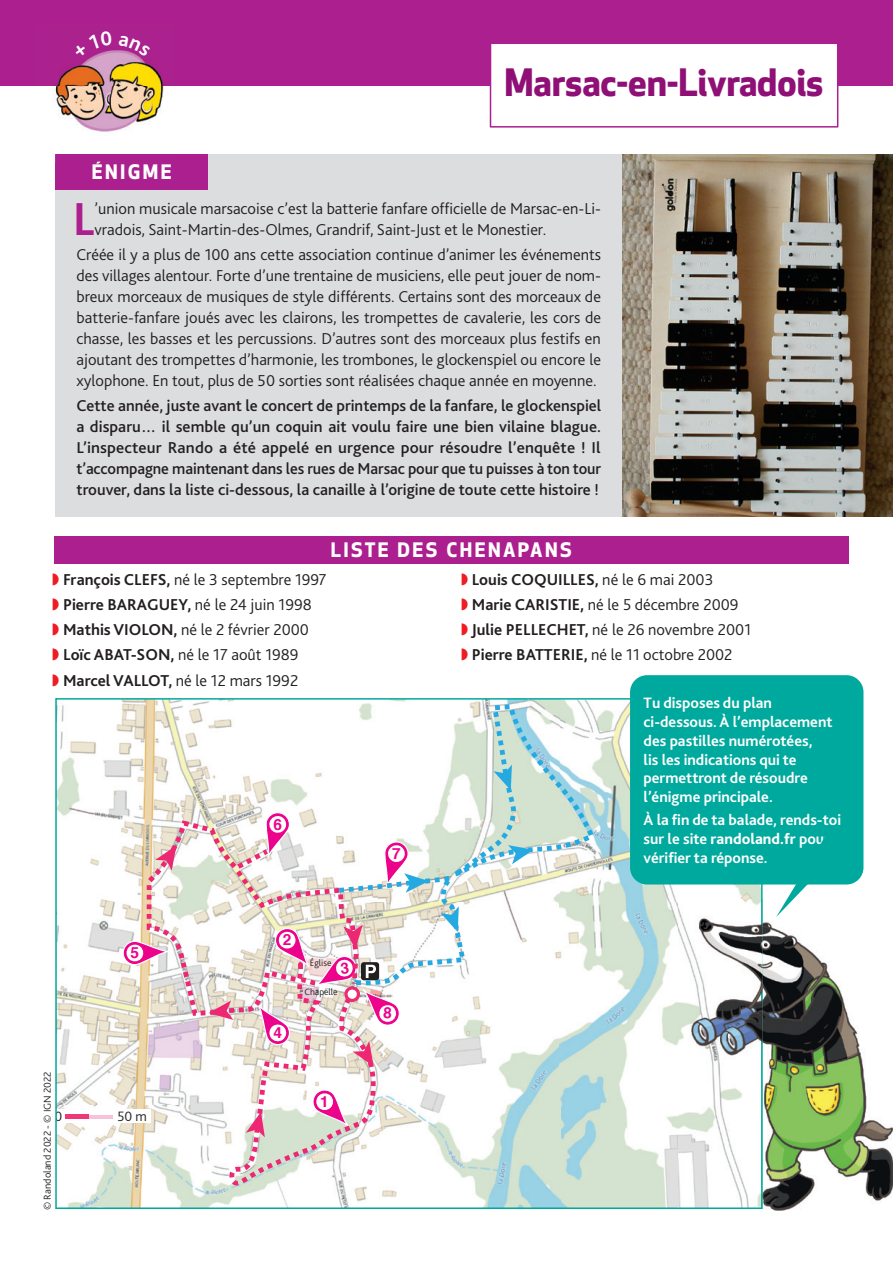
<style>
.page{position:relative;width:893px;height:1263px;background:#fff}
.page>*{position:absolute;margin:0;border:0;box-sizing:border-box;transform-origin:0 0}
.t1{font:700 48.3px "Bliss 2";color:#ab208e}
.t2{font:700 36.9px "Apex New";letter-spacing:-.005em;color:#8f0f76}
.t3{font:700 19.5px "Apex New";letter-spacing:.125em;color:#fff}
.t4{font:300 16.5px/21px "Bliss 2";color:#231f20}
.t5{font:500 16.5px/21px "Bliss 2";color:#231f20;text-align:justify}
.t6{font:700 15.75px/18.8px "Bliss 2";color:#fff}
.t7{font:700 15.3px "Helvetica";color:#ed028c}
.t8{font:300 14.25px "Bliss 2";color:#231f20}
.t9{font:300 10.5px "Bliss 2";color:#231f20}
.t10{font:300 9.6px "Bliss 2";color:#231f20}
.s1{color:#ee1d23}
.s2{font-weight:700}
.s3{font-weight:800}
</style>
<div class="page">
<div style="left:0;top:0;width:893px;height:85px;background:#ab208e"></div>
<svg style="left:490px;top:44px;width:348px;height:84px"></svg>
<div style="left:55px;top:154px;width:567px;height:362px;background:#dcdddf"></div>
<div style="left:55px;top:154px;width:153px;height:36px;background:#ab208e"></div>
<div style="left:54px;top:536px;width:794px;height:27px;background:#ab208e"></div>
<svg style="left:55px;top:698px;width:708px;height:511px"></svg>
<img style="left:763px;top:922px;width:130px;height:289px">
<img style="left:678px;top:899px;width:85px;height:310px">
<div style="left:630px;top:675px;width:233px;height:209px;background:#00a99d;border-radius:17px"></div>
<svg style="left:776px;top:882px;width:79px;height:35px"></svg>
<img style="left:622px;top:154px;width:271px;height:362px">
<img style="left:36px;top:50px;width:138px;height:82px">
<img style="left:55px;top:154px;width:46px;height:8px">
<svg style="left:123px;top:704px;width:470px;height:481px"></svg>
<svg style="left:73px;top:50px;width:39px;height:8px"></svg>
<svg style="left:118px;top:50px;width:33px;height:7px"></svg>
<p class="t3" style="left:92px;top:158px;width:81px">ÉNIGME</p>
<h2 class="t2" style="left:505px;top:56px;width:321px">Marsac-en-Livradois</h2>
<h1 class="t1" style="left:73px;top:189px;width:23px">L</h1>
<p class="t4" style="left:95px;top:197px;width:508px">’union musicale marsacoise c’est la batterie fanfare officielle de Marsac-en-Li&shy;vradois, Saint-Martin-des-Olmes, Grandrif, Saint-Just et le Monestier.</p>
<p class="t4" style="left:77px;top:243px;width:526px;text-align:justify">Créée il y a plus de 100 ans cette association continue d’animer les événements des villages alentour. Forte d’une trentaine de musiciens, elle peut jouer de nom&shy;breux morceaux de musiques de style différents. Certains sont des morceaux de batterie-fanfare joués avec les clairons, les trompettes de cavalerie, les cors de chasse, les basses et les percussions. D’autres sont des morceaux plus festifs en ajoutant des trompettes d’harmonie, les trombones, le glockenspiel ou encore le xylophone. En tout, plus de 50 sorties sont réalisées chaque année en moyenne.</p>
<p class="t5" style="left:77px;top:395px;width:526px">Cette année, juste avant le concert de printemps de la fanfare, le glockenspiel a disparu… il semble qu’un coquin ait voulu faire une bien vilaine blague.<br>L’inspecteur Rando a été appelé en urgence pour résoudre l’enquête ! Il t’accompagne maintenant dans les rues de Marsac pour que tu puisses à ton tour trouver, dans la liste ci-dessous, la canaille à l’origine de toute cette histoire !</p>
<p class="t3" style="left:331px;top:536px;width:242px">LISTE DES CHENAPANS</p>
<p class="t4" style="left:52px;top:566px;width:276px;line-height:25.2px"><span class="s1">◗</span> <span class="s2">François CLEFS,</span> né le 3 septembre 1997 <span class="s1">◗</span> <span class="s2">Pierre BARAGUEY,</span> né le 24 juin 1998<br><span class="s1">◗</span> <span class="s2">Mathis VIOLON,</span> né le 2 février 2000<br><span class="s1">◗</span> <span class="s2">Loïc ABAT-SON,</span> né le 17 août 1989<br><span class="s1">◗</span> <span class="s2">Marcel VALLOT,</span> né le 12 mars 1992</p>
<p class="t4" style="left:461px;top:566px;width:292px;line-height:25.2px"><span class="s1">◗</span> <span class="s2">Louis COQUILLES,</span> né le 6 mai 2003<br><span class="s1">◗</span> <span class="s2">Marie CARISTIE,</span> né le 5 décembre 2009<br><span class="s1">◗</span> <span class="s2">Julie PELLECHET,</span> né le 26 novembre 2001 <span class="s1">◗</span> <span class="s2">Pierre BATTERIE,</span> né le 11 octobre 2002</p>
<p class="t7" style="left:130px;top:940px;width:10px">5</p>
<p class="t9" style="left:41px;top:1210px;width:140px;rotate:-90deg">© Randoland 2022 - © IGN 2022</p>
<p class="t8" style="left:55px;top:1107px;width:9px">0</p>
<p class="t8" style="left:117px;top:1107px;width:31px">50 m</p>
<p class="t7" style="left:273px;top:812px;width:10px">6</p>
<p class="t7" style="left:283px;top:928px;width:10px">2</p>
<p class="t7" style="left:273px;top:1021px;width:10px">4</p>
<p class="t10" style="left:310px;top:957px;width:23px">Église</p>
<p class="t10" style="left:304px;top:986px;width:35px">Chapelle</p>
<p class="t7" style="left:320px;top:1089px;width:10px">1</p>
<p class="t7" style="left:392px;top:841px;width:10px">7</p>
<p class="t6" style="left:644px;top:693px;width:190px">Tu disposes du plan ci-dessous. À l’emplacement des pastilles numérotées,<br>lis les indications qui te permettront de résoudre l’énigme principale.</p>
<p class="t6" style="left:644px;top:810px;width:199px">À la fin de ta balade, rends-toi sur le site <span class="s3">randoland.fr</span> pour vérifier ta réponse.</p>
</div>
